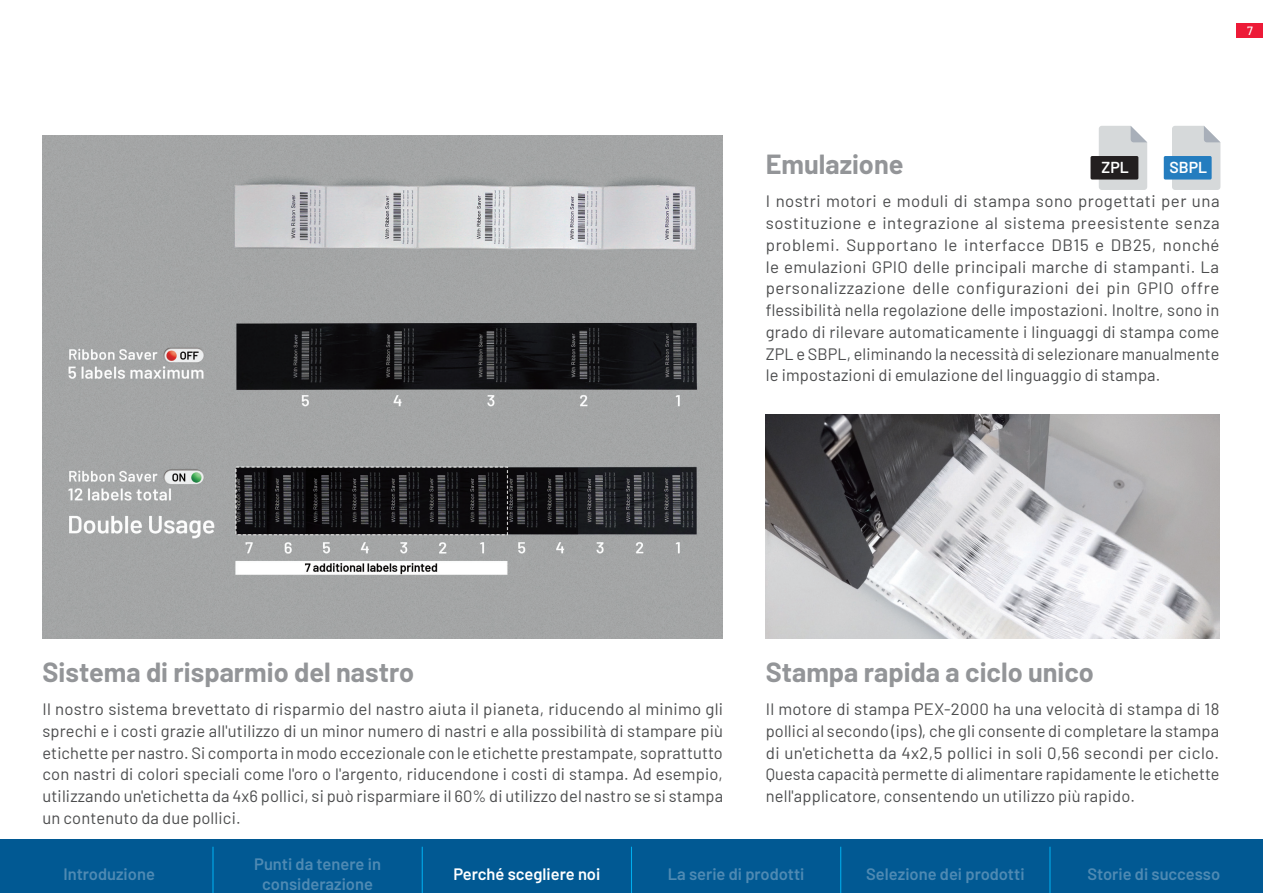
<style>
.page{position:relative;width:1263px;height:893px;background:#fff}
.page>*{position:absolute;margin:0;border:0;box-sizing:border-box;transform-origin:0 0}
.t1{font:700 27px "Barlow";color:#939598}
.content01{font:16.5px/21.8px "Barlow";letter-spacing:.01em;color:#4b4c4d;text-align:justify}
.navigation_none{font:600 16.5px/19.8px "Barlow";color:#4f8ab3;text-align:center}
.navigation_none-2{font:600 16.5px "Barlow";color:#fff}
.t2{font:600 15.9px "Barlow";color:#fff}
.t3{font:500 12px "Barlow";color:#fff}
</style>
<div class="page">
<img style="left:766px;top:415px;width:453px;height:223px">
<img style="left:43px;top:135px;width:680px;height:503px">
<svg style="left:1099px;top:126px;width:48px;height:64px;background:#d4d7d9"></svg>
<div style="left:1090px;top:156px;width:48px;height:24px;background:#231f20;border-radius:2px"></div>
<svg style="left:1172px;top:126px;width:48px;height:64px;background:#d4d7d9"></svg>
<div style="left:1164px;top:156px;width:47px;height:24px;background:#247dbf;border-radius:2px"></div>
<div style="left:0;top:839px;width:1263px;height:54px;background:#015993"></div>
<hr style="left:212px;top:847px;width:2px;height:46px;background:#00aeef">
<hr style="left:422px;top:847px;width:1px;height:46px;background:#00aeef">
<hr style="left:631px;top:847px;width:1px;height:46px;background:#00aeef">
<hr style="left:840px;top:847px;width:1px;height:46px;background:#00aeef">
<hr style="left:1049px;top:847px;width:1px;height:46px;background:#00aeef">
<div style="left:1237px;top:23px;width:26px;height:15px;background:#ed1a37"></div>
<p class="t3" style="left:1247px;top:22px;width:7px">7</p>
<h1 class="t1" style="left:766px;top:144px;width:139px">Emulazione</h1>
<p class="content01" style="left:766px;top:189px;width:455px">I nostri motori e moduli di stampa sono progettati per una sostituzione e integrazione al sistema preesistente senza problemi. Supportano le interfacce DB15 e DB25, nonché le emulazioni GPIO delle principali marche di stampanti. La personalizzazione delle configurazioni dei pin GPIO offre flessibilità nella regolazione delle impostazioni. Inoltre, sono in grado di rilevare automaticamente i linguaggi di stampa come ZPL e SBPL, eliminando la necessità di selezionare manualmente le impostazioni di emulazione del linguaggio di stampa.</p>
<p class="t2" style="left:1101px;top:158px;width:29px">ZPL</p>
<p class="t2" style="left:1169px;top:158px;width:39px">SBPL</p>
<h1 class="t1" style="left:43px;top:652px;width:373px">Sistema di risparmio del nastro</h1>
<p class="content01" style="left:43px;top:697px;width:682px">Il nostro sistema brevettato di risparmio del nastro aiuta il pianeta, riducendo al minimo gli sprechi e i costi grazie all'utilizzo di un minor numero di nastri e alla possibilità di stampare più etichette per nastro. Si comporta in modo eccezionale con le etichette prestampate, soprattutto con nastri di colori speciali come l'oro o l'argento, riducendone i costi di stampa. Ad esempio, utilizzando un'etichetta da 4x6 pollici, si può risparmiare il 60% di utilizzo del nastro se si stampa un contenuto da due pollici.</p>
<h1 class="t1" style="left:766px;top:652px;width:330px">Stampa rapida a ciclo unico</h1>
<p class="content01" style="left:766px;top:697px;width:455px">Il motore di stampa PEX-2000 ha una velocità di stampa di 18 pollici al secondo (ips), che gli consente di completare la stampa di un'etichetta da 4x2,5 pollici in soli 0,56 secondi per ciclo.<br>Questa capacità permette di alimentare rapidamente le etichette nell'applicatore, consentendo un utilizzo più rapido.</p>
<p class="navigation_none" style="left:63px;top:863px;width:93px">Introduzione</p>
<p class="navigation_none" style="left:254px;top:854px;width:128px">Punti da tenere in considerazione</p>
<p class="navigation_none-2" style="left:453px;top:863px;width:149px">Perché scegliere noi</p>
<p class="navigation_none" style="left:668px;top:863px;width:138px">La serie di prodotti</p>
<p class="navigation_none" style="left:866px;top:863px;width:160px">Selezione dei prodotti</p>
<p class="navigation_none" style="left:1087px;top:863px;width:134px">Storie di successo</p>
</div>
